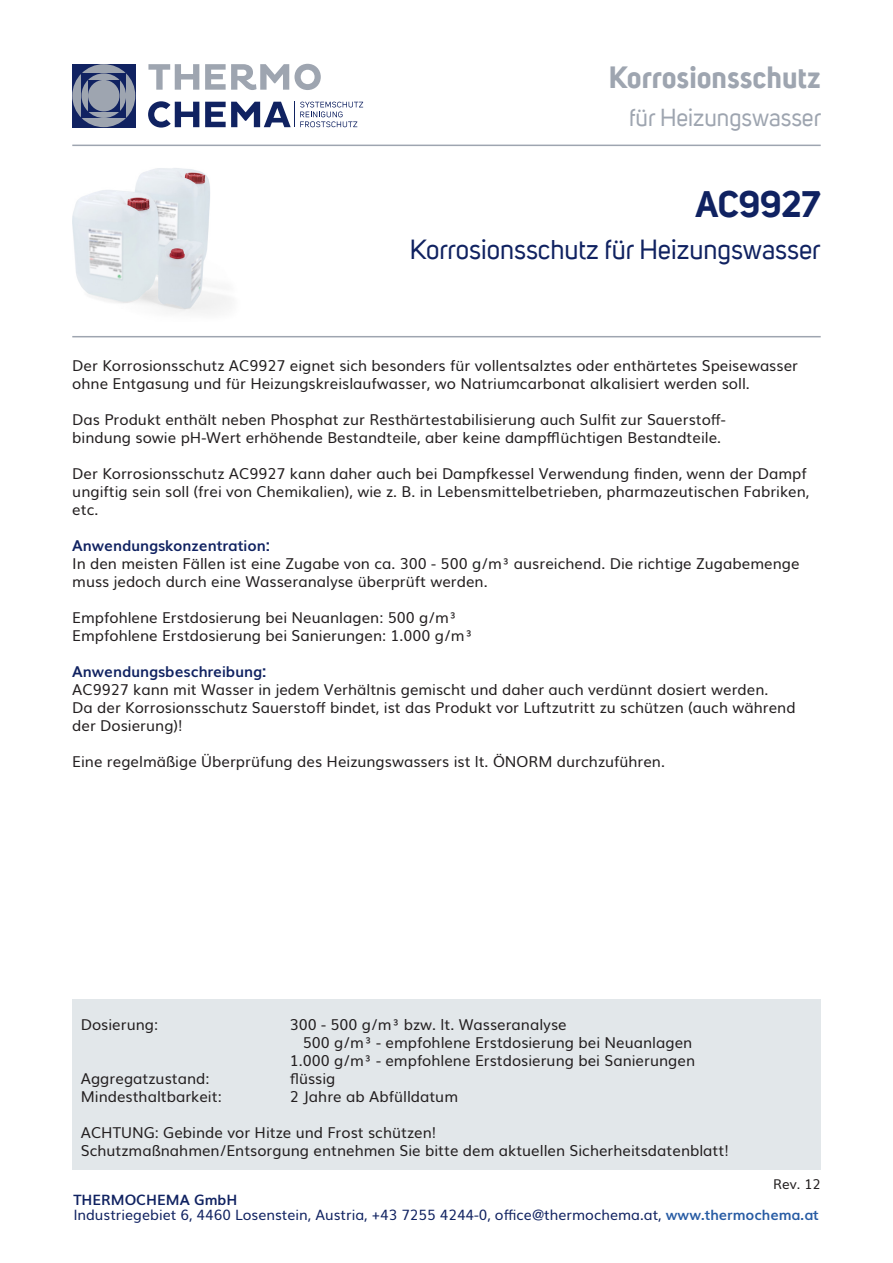
<style>
.page{position:relative;width:893px;height:1263px;background:#fff}
.page>*{position:absolute;margin:0;border:0;box-sizing:border-box;transform-origin:0 0}
.Artikelnummer{font:700 36px "Uni Sans";color:#102261}
.t1{font:700 30px "Uni Sans";color:#9ea5b0}
.Artikelbeschreibung{font:27px "Uni Sans";color:#102261}
.Artikelbeschreibung-2{font:24px "Uni Sans";color:#9ea5b0}
.Artikeltext{font:15px/18px "Muli";color:#231f20}
.Eigenschaften{font:15px "Muli";color:#231f20}
.Anwendungsbeschreibu{font:15px/18px "Muli";color:#231f20}
.Anwendungskonzentrat{font:15px/18px "Muli";color:#231f20}
.Anwendungskonzentrat-2{font:700 15px "Muli";color:#102261}
.Anwendungsbeschreibu-2{font:700 15px "Muli";color:#102261}
.t2{font:14.25px "Muli";color:#102261}
.t3{font:700 14.25px "Muli";color:#102261}
.t4{font:13.5px "Muli";color:#231f20}
.s1{font-weight:700;color:#285ca4}
</style>
<div class="page">
<div style="left:72px;top:999px;width:749px;height:170px;background:#e2e7ea"></div>
<img style="left:72px;top:168px;width:158px;height:146px">
<hr style="left:72px;top:145px;width:749px;height:1px;background:#9ea5b0">
<hr style="left:72px;top:336px;width:749px;height:1px;background:#9ea5b0">
<svg style="left:148px;top:64px;width:51px;height:26px"></svg>
<svg style="left:205px;top:64px;width:116px;height:26px"></svg>
<svg style="left:148px;top:101px;width:51px;height:27px"></svg>
<div style="left:72px;top:64px;width:63px;height:63px;background:#102261"></div>
<div style="left:72px;top:64px;width:63px;height:63px;background:#9ea5b0;border-radius:50%"></div>
<div style="left:82px;top:73px;width:44px;height:45px;background:#102261"></div>
<div style="left:82px;top:73px;width:44px;height:45px;background:#9ea5b0;border-radius:50%"></div>
<svg style="left:88px;top:80px;width:32px;height:31px"></svg>
<div style="left:88px;top:80px;width:32px;height:31px;background:#9ea5b0;border-radius:50%"></div>
<svg style="left:205px;top:102px;width:158px;height:25px"></svg>
<p class="t1" style="left:609px;top:59px;width:214px">Korrosionsschutz</p>
<p class="Artikelbeschreibung-2" style="left:629px;top:104px;width:194px">für Heizungswasser</p>
<p class="Artikelnummer" style="left:695px;top:182px;width:127px">AC9927</p>
<p class="Artikelbeschreibung" style="left:410px;top:234px;width:412px">Korrosionsschutz für Heizungswasser</p>
<p class="Artikeltext" style="left:72px;top:355px;width:727px">Der Korrosionsschutz AC9927 eignet sich besonders für vollentsalztes oder enthärtetes Speisewasser ohne Entgasung und für Heizungskreislaufwasser, wo Natriumcarbonat alkalisiert werden soll.</p>
<p class="Artikeltext" style="left:72px;top:409px;width:655px">Das Produkt enthält neben Phosphat zur Resthärtestabilisierung auch Sulfit zur Sauerstoff&shy;bindung sowie pH-Wert erhöhende Bestandteile, aber keine dampfflüchtigen Bestandteile.</p>
<p class="Artikeltext" style="left:72px;top:463px;width:739px">Der Korrosionsschutz AC9927 kann daher auch bei Dampfkessel Verwendung finden, wenn der Dampf ungiftig sein soll (frei von Chemikalien), wie z. B. in Lebensmittelbetrieben, pharmazeutischen Fabriken, etc.</p>
<p class="Anwendungskonzentrat-2" style="left:72px;top:533px;width:199px">Anwendungskonzentration:</p>
<p class="Anwendungskonzentrat" style="left:72px;top:553px;width:729px">In den meisten Fällen ist eine Zugabe von ca. 300 - 500 g/m³ ausreichend. Die richtige Zugabemenge muss jedoch durch eine Wasseranalyse überprüft werden.</p>
<p class="Anwendungskonzentrat" style="left:72px;top:607px;width:386px">Empfohlene Erstdosierung bei Neuanlagen: 500 g/m³</p>
<p class="Anwendungskonzentrat" style="left:72px;top:625px;width:402px">Empfohlene Erstdosierung bei Sanierungen: 1.000 g/m³</p>
<p class="Anwendungsbeschreibu-2" style="left:72px;top:659px;width:196px">Anwendungsbeschreibung:</p>
<p class="Anwendungsbeschreibu" style="left:72px;top:679px;width:698px">AC9927 kann mit Wasser in jedem Verhältnis gemischt und daher auch verdünnt dosiert werden.</p>
<p class="Anwendungsbeschreibu" style="left:72px;top:697px;width:725px">Da der Korrosionsschutz Sauerstoff bindet, ist das Produkt vor Luftzutritt zu schützen (auch während der Dosierung)!</p>
<p class="Anwendungsbeschreibu" style="left:72px;top:751px;width:594px">Eine regelmäßige Überprüfung des Heizungswassers ist lt. ÖNORM durchzuführen.</p>
<p class="Eigenschaften" style="left:81px;top:1012px;width:79px">Dosierung:</p>
<p class="Eigenschaften" style="left:290px;top:1012px;width:278px">300 - 500 g/m³ bzw. lt. Wasseranalyse</p>
<p class="Eigenschaften" style="left:303px;top:1030px;width:391px">500 g/m³ - empfohlene Erstdosierung bei Neuanlagen</p>
<p class="Eigenschaften" style="left:290px;top:1048px;width:407px">1.000 g/m³ - empfohlene Erstdosierung bei Sanierungen</p>
<p class="Eigenschaften" style="left:81px;top:1066px;width:130px">Aggregatzustand:</p>
<p class="Eigenschaften" style="left:290px;top:1066px;width:47px">flüssig</p>
<p class="Eigenschaften" style="left:81px;top:1084px;width:142px">Mindesthaltbarkeit:</p>
<p class="Eigenschaften" style="left:290px;top:1084px;width:170px">2 Jahre ab Abfülldatum</p>
<p class="Eigenschaften" style="left:81px;top:1120px;width:357px">ACHTUNG: Gebinde vor Hitze und Frost schützen!</p>
<p class="Eigenschaften" style="left:81px;top:1138px;width:649px">Schutzmaßnahmen/Entsorgung entnehmen Sie bitte dem aktuellen Sicherheitsdatenblatt!</p>
<p class="t4" style="left:773px;top:1173px;width:49px">Rev. 12</p>
<p class="t3" style="left:73px;top:1189px;width:166px">THERMOCHEMA GmbH</p>
<p class="t2" style="left:73px;top:1204px;width:747px">Industriegebiet 6, 4460 Losenstein, Austria, +43 7255 4244-0, office@thermochema.at, <span class="s1">www.thermochema.at</span></p>
</div>
